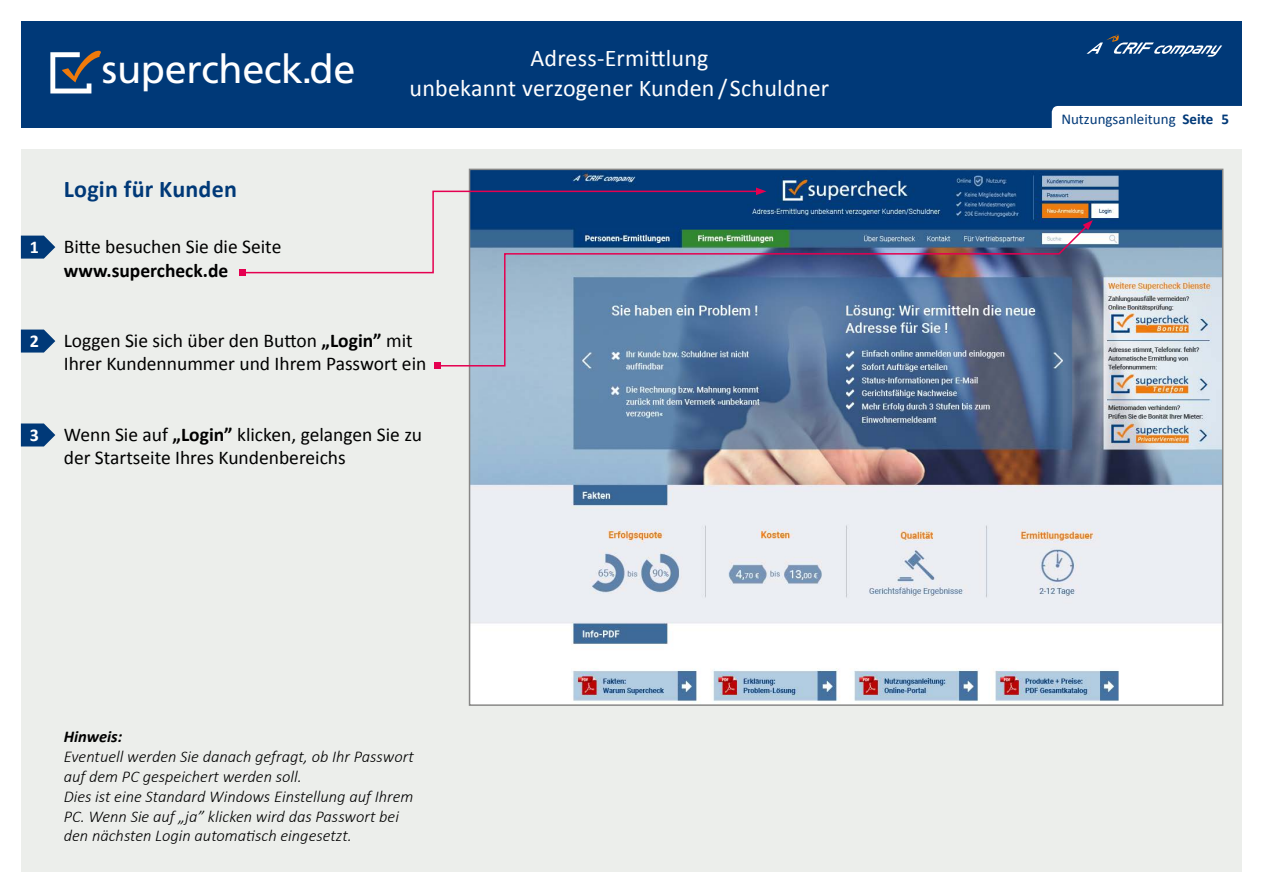
<style>
.page{position:relative;width:1263px;height:893px;background:#fff}
.page>*{position:absolute;margin:0;border:0;box-sizing:border-box;transform-origin:0 0}
.t1{font:39.6px "Frutiger";letter-spacing:-.01em;color:#fff}
.t2{font:24px/30px "Calibri";letter-spacing:.01em;color:#fff;text-align:center}
.t3{font:700 24px "Calibri";letter-spacing:.01em;color:#003978}
.t4{font:19.5px/23.4px "Calibri";color:#000}
.t5{font:700 19.5px "Calibri";color:#000}
.t6{font:700 18px "Calibri";color:#fff}
.t7{font:italic 300 16.5px/19.8px "Calibri";color:#000}
.t8{font:italic 700 16.5px "Calibri";color:#000}
.t9{font:15px "Calibri";color:#003978}
.s1{font-weight:700}
</style>
<div class="page">
<div style="left:21px;top:21px;width:1221px;height:107px;background:#003978"></div>
<div style="left:1052px;top:106px;width:211px;height:45px;background:#fff;border-radius:6px"></div>
<svg style="left:50px;top:50px;width:51px;height:43px"></svg>
<svg style="left:1086px;top:34px;width:136px;height:23px"></svg>
<div style="left:21px;top:149px;width:1221px;height:723px;background:#eceeeb"></div>
<img style="left:472px;top:172px;width:748px;height:531px">
<svg style="left:21px;top:236px;width:34px;height:23px"></svg>
<svg style="left:21px;top:330px;width:34px;height:23px"></svg>
<svg style="left:21px;top:423px;width:34px;height:23px"></svg>
<svg style="left:239px;top:188px;width:527px;height:88px;background:#99a7be"></svg>
<svg style="left:436px;top:224px;width:653px;height:143px;background:#6a85a4"></svg>
<svg style="left:435px;top:363px;width:6px;height:6px"></svg>
<svg style="left:1083px;top:220px;width:10px;height:10px"></svg>
<h1 class="t1" style="left:102px;top:46px;width:255px">supercheck.de</h1>
<h2 class="t2" style="left:410px;top:42px;width:421px">Adress-Ermittlung<br>unbekannt verzogener Kunden /Schuldner</h2>
<p class="t9" style="left:1061px;top:108px;width:169px">Nutzungsanleitung <span class="s1">Seite 5</span></p>
<h2 class="t3" style="left:64px;top:172px;width:175px">Login für Kunden</h2>
<p class="t6" style="left:30px;top:234px;width:11px">1</p>
<p class="t4" style="left:64px;top:235px;width:219px">Bitte besuchen Sie die Seite</p>
<p class="t5" style="left:64px;top:256px;width:166px">www.supercheck.de</p>
<p class="t6" style="left:30px;top:328px;width:11px">2</p>
<p class="t4" style="left:64px;top:328px;width:364px">Loggen Sie sich über den Button <span class="s1">„Login”</span> mit<br>Ihrer Kundennummer und Ihrem Passwort ein</p>
<p class="t6" style="left:30px;top:422px;width:11px">3</p>
<p class="t4" style="left:64px;top:422px;width:360px">Wenn Sie auf <span class="s1">„Login”</span> klicken, gelangen Sie zu der Startseite Ihres Kundenbereichs</p>
<p class="t8" style="left:64px;top:725px;width:60px">Hinweis:</p>
<p class="t7" style="left:64px;top:747px;width:351px">Eventuell werden Sie danach gefragt, ob Ihr Passwort auf dem PC gespeichert werden soll.<br>Dies ist eine Standard Windows Einstellung auf Ihrem PC. Wenn Sie auf „ja” klicken wird das Passwort bei den nächsten Login automatisch eingesetzt.</p>
</div>
